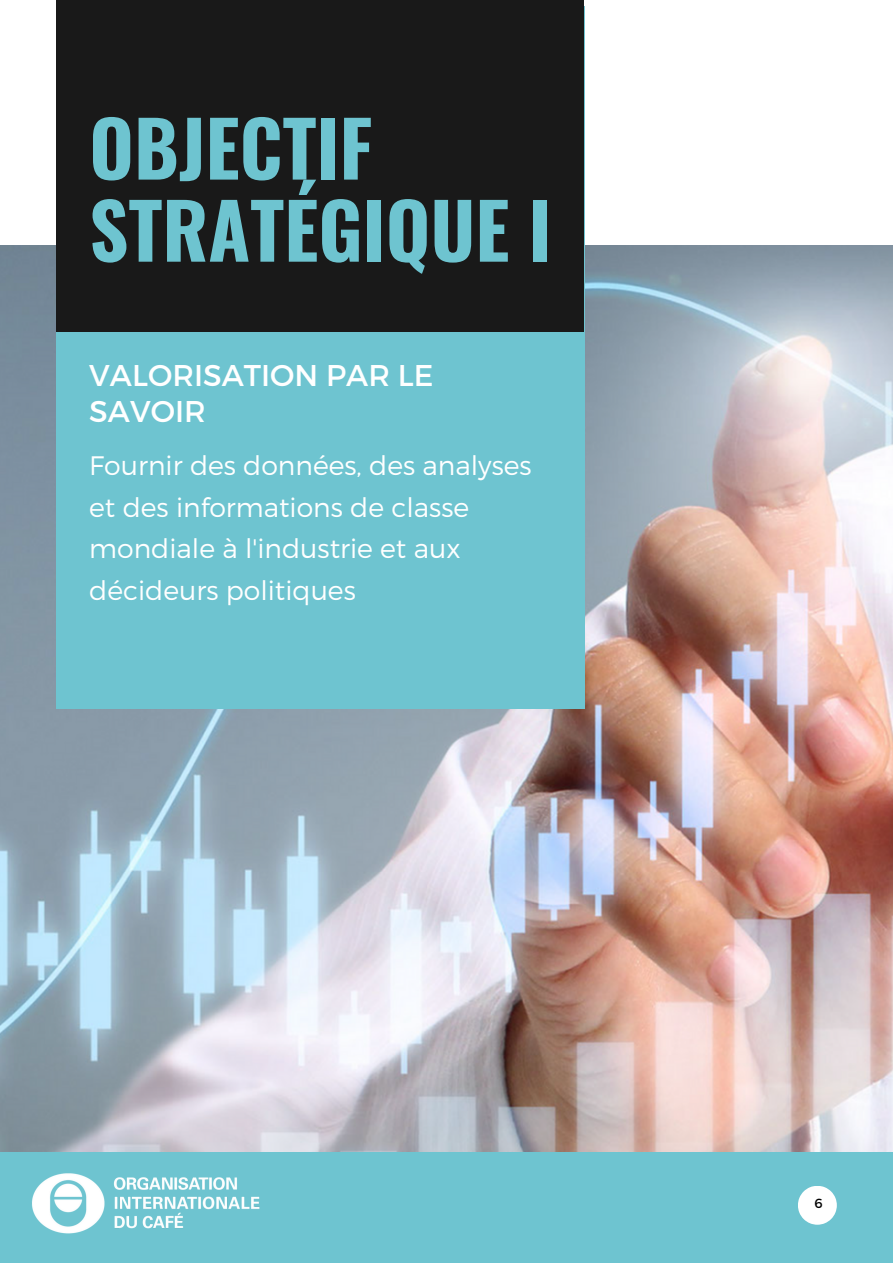
<style>
.page{position:relative;width:893px;height:1264px;background:#fff}
.page>*{position:absolute;margin:0;border:0;box-sizing:border-box;transform-origin:0 0}
.t1{font:700 76.2px/82.1px "Oswald";color:#6ec4d0}
.t2{font:30px/36px "Montserrat";color:#fff}
.t3{font:300 26.7px/41.5px "Montserrat";color:#fff}
.t4{font:13.2px "Montserrat";color:#000}
</style>
<div class="page">
<img style="left:0;top:245px;width:892px;height:907px">
<div style="left:57px;top:6px;width:527px;height:703px;background:#6ec4d0"></div>
<div style="left:57px;top:0;width:527px;height:332px;background:#191919"></div>
<div style="left:0;top:1152px;width:892px;height:110px;background:#6ec4d0"></div>
<svg style="left:798px;top:1186px;width:38px;height:38px"></svg>
<img style="left:0;top:1151px;width:263px;height:83px">
<h1 class="t1" style="left:89px;top:104px;width:464px">OBJECTIF<br>STRATÉGIQUE I</h1>
<p class="t2" style="left:89px;top:356px;width:345px">VALORISATION PAR LE<br>SAVOIR</p>
<p class="t3" style="left:89px;top:443px;width:444px">Fournir des données, des analyses et des informations de classe mondiale à l'industrie et aux décideurs politiques</p>
<p class="t4" style="left:814px;top:1195px;width:10px">6</p>
</div>
